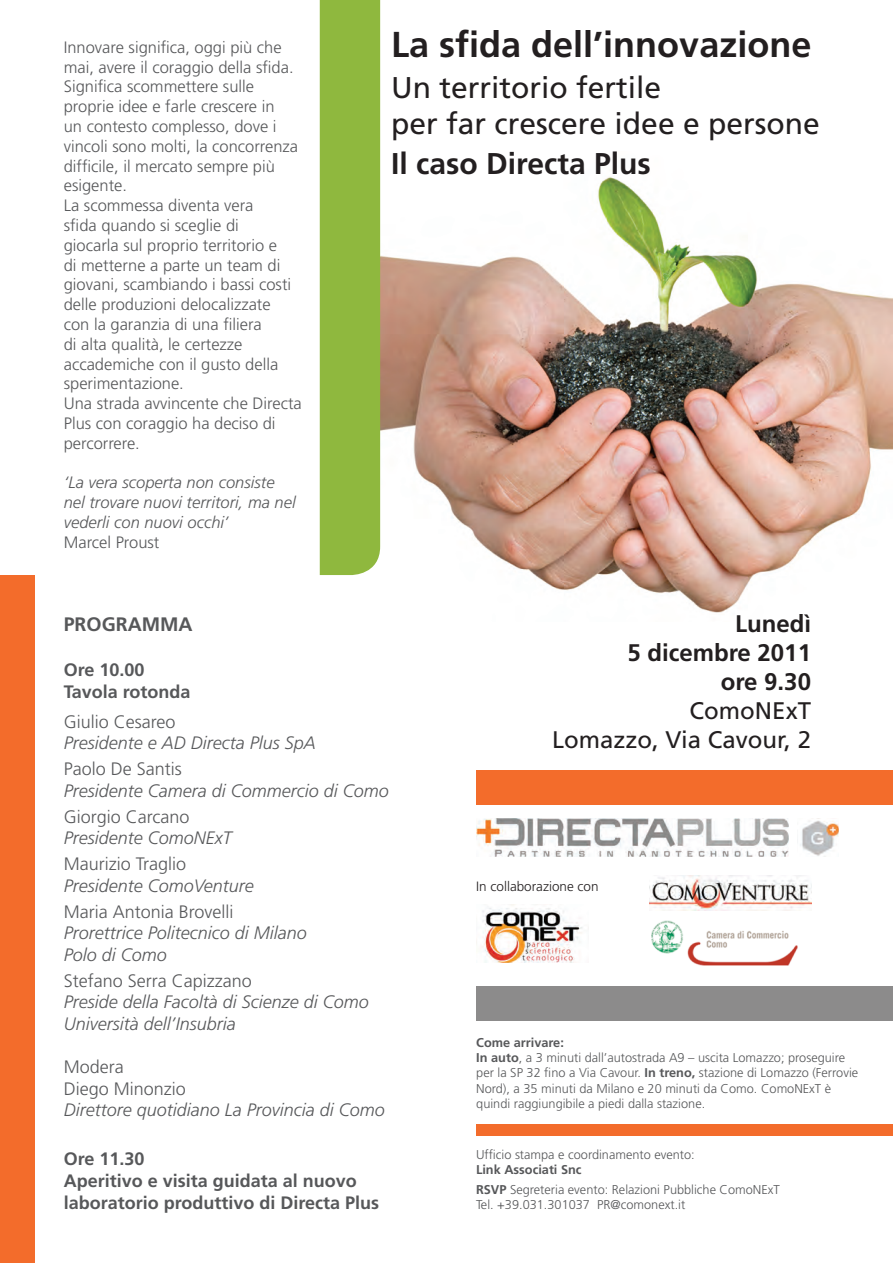
<style>
.page{position:relative;width:893px;height:1263px;background:#fff}
.page>*{position:absolute;margin:0;border:0;box-sizing:border-box;transform-origin:0 0}
.t1{font:700 36px "Frutiger";color:#231f20}
.t2{font:30px/36px "Frutiger";color:#231f20}
.t3{font:700 30px "Frutiger";color:#231f20}
.t4{font:24px/28.8px "Frutiger";color:#231f20;text-align:right}
.t5{font:700 24px/28.8px "Frutiger";color:#231f20;text-align:right}
.t6{font:700 19.5px "Frutiger";color:#57585a}
.t7{font:italic 300 18px/21.6px "Frutiger";color:#57585a}
.t8{font:300 18px/21.6px "Frutiger";color:#57585a}
.t9{font:700 18px/21.6px "Frutiger";color:#57585a}
.t10{font:300 16.5px/19.8px "Frutiger";color:#57585a}
.t11{font:italic 300 16.5px/19.8px "Frutiger";color:#57585a}
.t12{font:300 13.5px "Frutiger";color:#231f20}
.t13{font:300 12.75px/15.3px "Frutiger";color:#57585a}
.s1{font-weight:700}
</style>
<div class="page">
<div style="left:476px;top:771px;width:417px;height:34px;background:#f36c2b"></div>
<div style="left:0;top:575px;width:34px;height:688px;background:#f36c2b"></div>
<img style="left:380px;top:152px;width:513px;height:461px">
<div style="left:320px;top:0;width:60px;height:575px;background:#8fb83e"></div>
<img style="left:476px;top:904px;width:107px;height:59px">
<img style="left:649px;top:875px;width:162px;height:35px">
<img style="left:651px;top:920px;width:147px;height:46px">
<div style="left:476px;top:987px;width:417px;height:34px;background:#8c8b8b"></div>
<img style="left:800px;top:818px;width:39px;height:38px">
<img style="left:476px;top:818px;width:313px;height:38px">
<div style="left:476px;top:1124px;width:417px;height:12px;background:#f36c2b"></div>
<p class="t10" style="left:64px;top:37px;width:240px">Innovare significa, oggi più che mai, avere il coraggio della sfida.<br>Significa scommettere sulle proprie idee e farle crescere in<br>un contesto complesso, dove i vincoli sono molti, la concorrenza difficile, il mercato sempre più esigente.<br>La scommessa diventa vera<br>sfida quando si sceglie di<br>giocarla sul proprio territorio e<br>di metterne a parte un team di giovani, scambiando i bassi costi delle produzioni delocalizzate<br>con la garanzia di una filiera<br>di alta qualità, le certezze accademiche con il gusto della sperimentazione.<br>Una strada avvincente che Directa<br>Plus con coraggio ha deciso di percorrere.</p>
<p class="t11" style="left:64px;top:473px;width:233px">‘La vera scoperta non consiste nel trovare nuovi territori, ma nel vederli con nuovi occhi’</p>
<p class="t10" style="left:64px;top:532px;width:97px">Marcel Proust</p>
<h1 class="t1" style="left:391px;top:24px;width:422px">La sfida dell’innovazione</h1>
<h2 class="t2" style="left:391px;top:69px;width:430px">Un territorio fertile<br>per far crescere idee e persone</h2>
<h2 class="t3" style="left:391px;top:146px;width:261px">Il caso Directa Plus</h2>
<p class="t6" style="left:64px;top:613px;width:130px">PROGRAMMA</p>
<p class="t9" style="left:64px;top:659px;width:128px">Ore 10.00<br>Tavola rotonda</p>
<p class="t8" style="left:64px;top:711px;width:113px">Giulio Cesareo</p>
<p class="t7" style="left:64px;top:732px;width:254px">Presidente e AD Directa Plus SpA</p>
<p class="t8" style="left:64px;top:758px;width:120px">Paolo De Santis</p>
<p class="t7" style="left:64px;top:780px;width:327px">Presidente Camera di Commercio di Como</p>
<p class="t8" style="left:64px;top:806px;width:127px">Giorgio Carcano</p>
<p class="t7" style="left:64px;top:827px;width:170px">Presidente ComoNExT</p>
<p class="t8" style="left:64px;top:853px;width:124px">Maurizio Traglio</p>
<p class="t7" style="left:64px;top:875px;width:192px">Presidente ComoVenture</p>
<p class="t8" style="left:64px;top:901px;width:171px">Maria Antonia Brovelli</p>
<p class="t7" style="left:64px;top:922px;width:244px">Prorettrice Politecnico di Milano<br>Polo di Como</p>
<p class="t8" style="left:64px;top:970px;width:190px">Stefano Serra Capizzano</p>
<p class="t7" style="left:64px;top:991px;width:307px">Preside della Facoltà di Scienze di Como<br>Università dell’Insubria</p>
<p class="t8" style="left:64px;top:1056px;width:124px">Modera<br>Diego Minonzio</p>
<p class="t7" style="left:64px;top:1099px;width:323px">Direttore quotidiano La Provincia di Como</p>
<p class="t9" style="left:64px;top:1148px;width:317px">Ore 11.30<br>Aperitivo e visita guidata al nuovo laboratorio produttivo di Directa Plus</p>
<h3 class="t5" style="left:627px;top:610px;width:185px">Lunedì<br>5 dicembre 2011 ore 9.30</h3>
<h3 class="t4" style="left:552px;top:696px;width:260px">ComoNExT<br>Lomazzo, Via Cavour, 2</h3>
<p class="t12" style="left:476px;top:878px;width:124px">In collaborazione con</p>
<p class="t13" style="left:476px;top:1035px;width:383px"><span class="s1">Come arrivare:<br>In auto</span>, a 3 minuti dall’autostrada A9 – uscita Lomazzo; proseguire per la SP 32 fino a Via Cavour. <span class="s1">In treno,</span> stazione di Lomazzo (Ferrovie Nord), a 35 minuti da Milano e 20 minuti da Como. ComoNExT è quindi raggiungibile a piedi dalla stazione.</p>
<p class="t13" style="left:476px;top:1147px;width:220px">Ufficio stampa e coordinamento evento:</p>
<p class="t13" style="left:476px;top:1160px;width:305px;line-height:19.5px"><span class="s1">Link Associati Snc<br>RSVP</span> Segreteria evento: Relazioni Pubbliche ComoNExT</p>
<p class="t13" style="left:476px;top:1197px;width:211px">Tel. +39.031.301037 PR@comonext.it</p>
</div>
